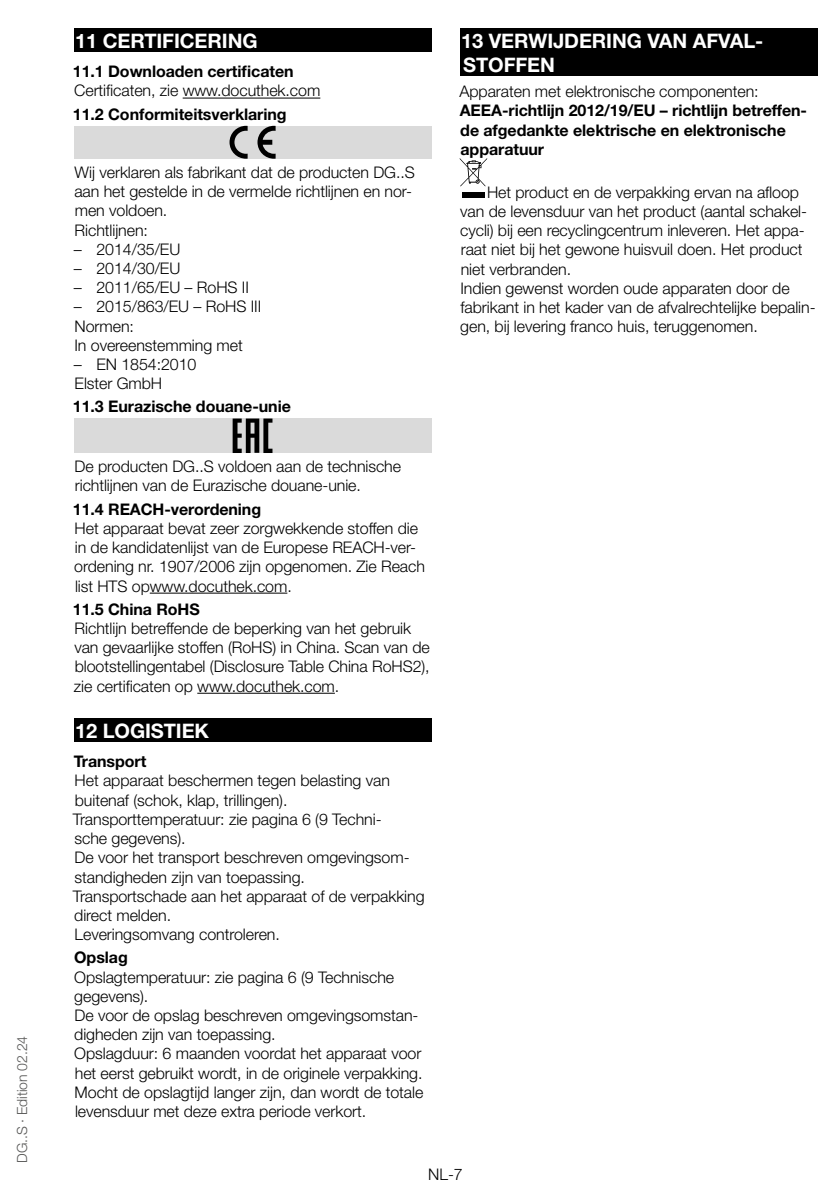
<style>
.page{position:relative;width:840px;height:1191px;background:#fff}
.page>*{position:absolute;margin:0;border:0;box-sizing:border-box;transform-origin:0 0}
.t1{font:700 20px "Helvetica Neue LT Pro";letter-spacing:-.005em;color:#fff}
.t2{font:300 16px/19.2px "Helvetica Neue LT Pro";letter-spacing:-.005em;color:#000}
.t3{font:700 16px/19.2px "Helvetica Neue LT Pro";letter-spacing:-.005em;color:#000}
.t4{font:300 14px "Helvetica Neue LT Pro";letter-spacing:-.005em;color:#575756}
</style>
<div class="page">
<div style="left:74px;top:28px;width:357px;height:24px;background:#000"></div>
<hr style="left:182px;top:98px;width:138px;height:1px;background:#000">
<hr style="left:150px;top:593px;width:137px;height:1px;background:#000">
<hr style="left:197px;top:693px;width:138px;height:1px;background:#000">
<div style="left:74px;top:718px;width:357px;height:24px;background:#000"></div>
<div style="left:74px;top:126px;width:357px;height:33px;background:#dadada"></div>
<svg style="left:229px;top:126px;width:18px;height:33px"></svg>
<svg style="left:257px;top:126px;width:18px;height:33px"></svg>
<div style="left:74px;top:418px;width:357px;height:35px;background:#dadada"></div>
<svg style="left:232px;top:418px;width:40px;height:35px"></svg>
<div style="left:459px;top:28px;width:357px;height:48px;background:#000"></div>
<div style="left:461px;top:192px;width:23px;height:6px;background:#000"></div>
<svg style="left:459px;top:158px;width:28px;height:28px"></svg>
<p class="t4" style="left:13px;top:1162px;width:128px;rotate:-90deg">DG..S · Edition 02.24</p>
<p class="t1" style="left:75px;top:28px;width:167px">11 CERTIFICERING</p>
<p class="t3" style="left:73px;top:62px;width:222px">11.1 Downloaden certificaten</p>
<p class="t2" style="left:74px;top:81px;width:247px">Certificaten, zie www.docuthek.com</p>
<p class="t3" style="left:73px;top:104px;width:215px">11.2 Conformiteitsverklaring</p>
<p class="t2" style="left:74px;top:162px;width:342px">Wij verklaren als fabrikant dat de producten DG..S aan het gestelde in de vermelde richtlijnen en nor&shy;men voldoen.<br>Richtlijnen:</p>
<p class="t2" style="left:74px;top:239px;width:108px">– 2014/35/EU</p>
<p class="t2" style="left:74px;top:258px;width:108px">– 2014/30/EU</p>
<p class="t2" style="left:74px;top:277px;width:176px">– 2011/65/EU – RoHS II</p>
<p class="t2" style="left:74px;top:297px;width:189px">– 2015/863/EU – RoHS III<br>Normen:<br>In overeenstemming met</p>
<p class="t2" style="left:74px;top:354px;width:124px">– EN 1854:2010<br>Elster GmbH</p>
<p class="t3" style="left:73px;top:397px;width:219px">11.3 Eurazische douane-unie</p>
<p class="t2" style="left:75px;top:456px;width:328px">De producten DG..S voldoen aan de technische richtlijnen van de Eurazische douane-unie.</p>
<p class="t3" style="left:73px;top:499px;width:189px">11.4 REACH-verordening</p>
<p class="t2" style="left:74px;top:518px;width:352px">Het apparaat bevat zeer zorgwekkende stoffen die in de kandidatenlijst van de Europese REACH-ver&shy;ordening nr. 1907/2006 zijn opgenomen. Zie Reach list HTS opwww.docuthek.com.</p>
<p class="t3" style="left:73px;top:599px;width:116px">11.5 China RoHS</p>
<p class="t2" style="left:74px;top:618px;width:357px">Richtlijn betreffende de beperking van het gebruik van gevaarlijke stoffen (RoHS) in China. Scan van de blootstellingentabel (Disclosure Table China RoHS2), zie certificaten op www.docuthek.com.</p>
<p class="t1" style="left:75px;top:718px;width:135px">12 LOGISTIEK</p>
<p class="t3" style="left:74px;top:751px;width:74px">Transport</p>
<p class="t2" style="left:73px;top:771px;width:353px">Het apparaat beschermen tegen belasting van buitenaf (schok, klap, trillingen).<br>Transporttemperatuur: zie pagina 6 (9 Techni-<br>sche gegevens).<br>De voor het transport beschreven omgevingsom&shy;standigheden zijn van toepassing.<br>Transportschade aan het apparaat of de verpakking direct melden.<br>Leveringsomvang controleren.</p>
<p class="t3" style="left:74px;top:947px;width:55px">Opslag</p>
<p class="t2" style="left:74px;top:967px;width:350px">Opslagtemperatuur: zie pagina 6 (9 Technische gegevens).<br>De voor de opslag beschreven omgevingsomstan&shy;digheden zijn van toepassing.<br>Opslagduur: 6 maanden voordat het apparaat voor het eerst gebruikt wordt, in de originele verpakking.<br>Mocht de opslagtijd langer zijn, dan wordt de totale levensduur met deze extra periode verkort.</p>
<p class="t1" style="left:461px;top:28px;width:200px">13 VERWIJDERING VAN</p>
<p class="t1" style="left:692px;top:28px;width:72px">AFVAL-</p>
<p class="t1" style="left:463px;top:52px;width:78px">STOFFEN</p>
<p class="t2" style="left:459px;top:82px;width:300px">Apparaten met elektronische componenten:</p>
<p class="t3" style="left:459px;top:101px;width:12px">AEEA</p>
<p class="t3" style="left:460px;top:101px;width:348px;text-indent:42px">-richtlijn 2012/19/EU – richtlijn betreffen&shy;de afgedankte elektrische en elektronische apparatuur</p>
<p class="t2" style="left:460px;top:182px;width:356px;text-indent:27px">Het product en de verpakking ervan na afloop van de levensduur van het product (aantal schakel&shy;cycli) bij een recyclingcentrum inleveren. Het appa&shy;raat niet bij het gewone huisvuil doen. Het product niet verbranden.<br>Indien gewenst worden oude apparaten door de fabrikant in het kader van de afvalrechtelijke bepalin&shy;gen, bij levering franco huis, teruggenomen.</p>
<p class="t2" style="left:428px;top:1164px;width:36px">NL-7</p>
</div>
